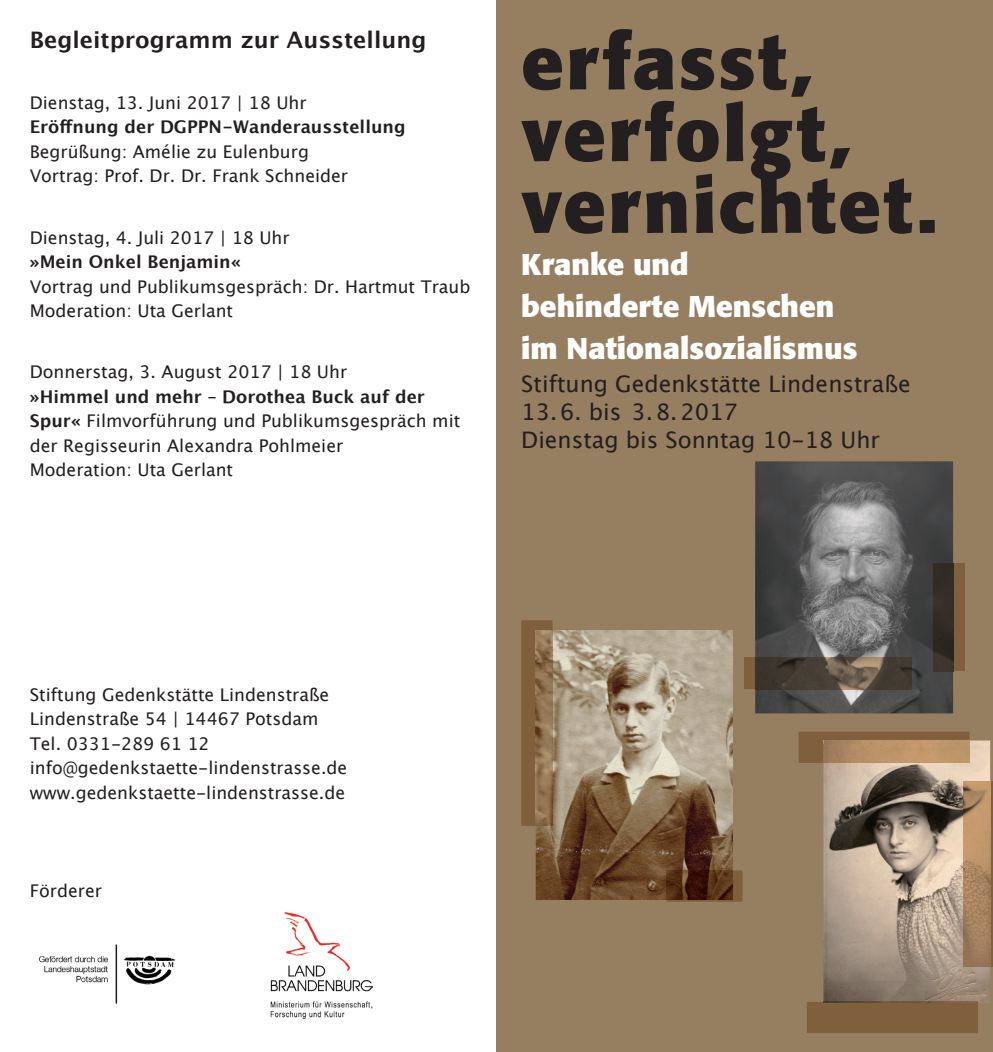
<style>
.page{position:relative;width:993px;height:1052px;background:#fff}
.page>*{position:absolute;margin:0;border:0;box-sizing:border-box;transform-origin:0 0}
.t1{font:700 75.25px/71.8px "Formata";letter-spacing:.03em;color:#231f20}
.t2{font:700 29.75px/42px "Formata";color:#fff}
.t3{font:22.75px/28px "Lucida Grande";color:#231f20}
.t4{font:700 22.75px "Lucida Grande";color:#231f20}
.t5{font:17.5px/24.5px "Lucida Grande";color:#231f20}
.t6{font:700 17.5px "Lucida Grande";color:#231f20}
.s1{font-weight:700}
</style>
<div class="page">
<div style="left:496px;top:0;width:496px;height:1052px;background:#967f61"></div>
<img style="left:755px;top:461px;width:197px;height:252px">
<div style="left:952px;top:563px;width:12px;height:108px;background:#805f3d"></div>
<img style="left:932px;top:563px;width:20px;height:108px">
<div style="left:744px;top:658px;width:11px;height:31px;background:#805f3d"></div>
<img style="left:755px;top:658px;width:156px;height:31px">
<img style="left:823px;top:740px;width:166px;height:262px">
<div style="left:807px;top:1002px;width:170px;height:31px;background:#805f3d"></div>
<img style="left:823px;top:1002px;width:154px;height:1px">
<svg style="left:798px;top:731px;width:171px;height:32px;background:#81603f"></svg>
<img style="left:823px;top:740px;width:146px;height:23px">
<img style="left:535px;top:630px;width:197px;height:270px">
<svg style="left:521px;top:620px;width:31px;height:206px;background:#805f3d"></svg>
<img style="left:535px;top:630px;width:17px;height:196px">
<svg style="left:667px;top:870px;width:75px;height:31px"></svg>
<img style="left:666px;top:870px;width:66px;height:30px">
<hr style="left:989px;top:781px;width:3px;height:185px;background:#805f3d">
<img style="left:962px;top:781px;width:27px;height:185px">
<img style="left:39px;top:944px;width:137px;height:60px">
<img style="left:270px;top:912px;width:102px;height:107px">
<h3 class="t4" style="left:30px;top:21px;width:398px">Begleitprogramm zur Ausstellung</h3>
<p class="t5" style="left:30px;top:91px;width:278px">Dienstag, 13. Juni 2017 | 18 Uhr</p>
<p class="t6" style="left:30px;top:113px;width:377px">Eröffnung der DGPPN-Wanderausstellung</p>
<p class="t5" style="left:30px;top:140px;width:320px">Begrüßung: Amélie zu Eulenburg<br>Vortrag: Prof. Dr. Dr. Frank Schneider</p>
<p class="t5" style="left:30px;top:225px;width:261px">Dienstag, 4. Juli 2017 | 18 Uhr</p>
<p class="t6" style="left:30px;top:248px;width:212px">»Mein Onkel Benjamin«</p>
<p class="t5" style="left:30px;top:274px;width:442px">Vortrag und Publikumsgespräch: Dr. Hartmut Traub<br>Moderation: Uta Gerlant</p>
<p class="t5" style="left:30px;top:360px;width:319px">Donnerstag, 3. August 2017 | 18 Uhr</p>
<p class="t5" style="left:30px;top:385px;width:432px"><span class="s1">»Himmel und mehr – Dorothea Buck auf der Spur«</span> Filmvorführung und Publikumsgespräch mit der Regisseurin Alexandra Pohlmeier<br>Moderation: Uta Gerlant</p>
<h1 class="t1" style="left:521px;top:26px;width:417px">erfasst, verfolgt, vernichtet.</h1>
<h2 class="t2" style="left:521px;top:243px;width:338px">Kranke und<br>behinderte Menschen im Nationalsozialismus</h2>
<h3 class="t3" style="left:521px;top:370px;width:391px">Stiftung Gedenkstätte Lindenstraße</h3>
<h3 class="t3" style="left:521px;top:398px;width:360px">13. 6. bis 3. 8. 2017<br>Dienstag bis Sonntag 10-18 Uhr</h3>
<p class="t5" style="left:30px;top:682px;width:319px">Stiftung Gedenkstätte Lindenstraße Lindenstraße 54 | 14467 Potsdam Tel. 0331-289 61 12 info@gedenkstaette-lindenstrasse.de www.gedenkstaette-lindenstrasse.de</p>
<p class="t5" style="left:30px;top:878px;width:74px">Förderer</p>
</div>
